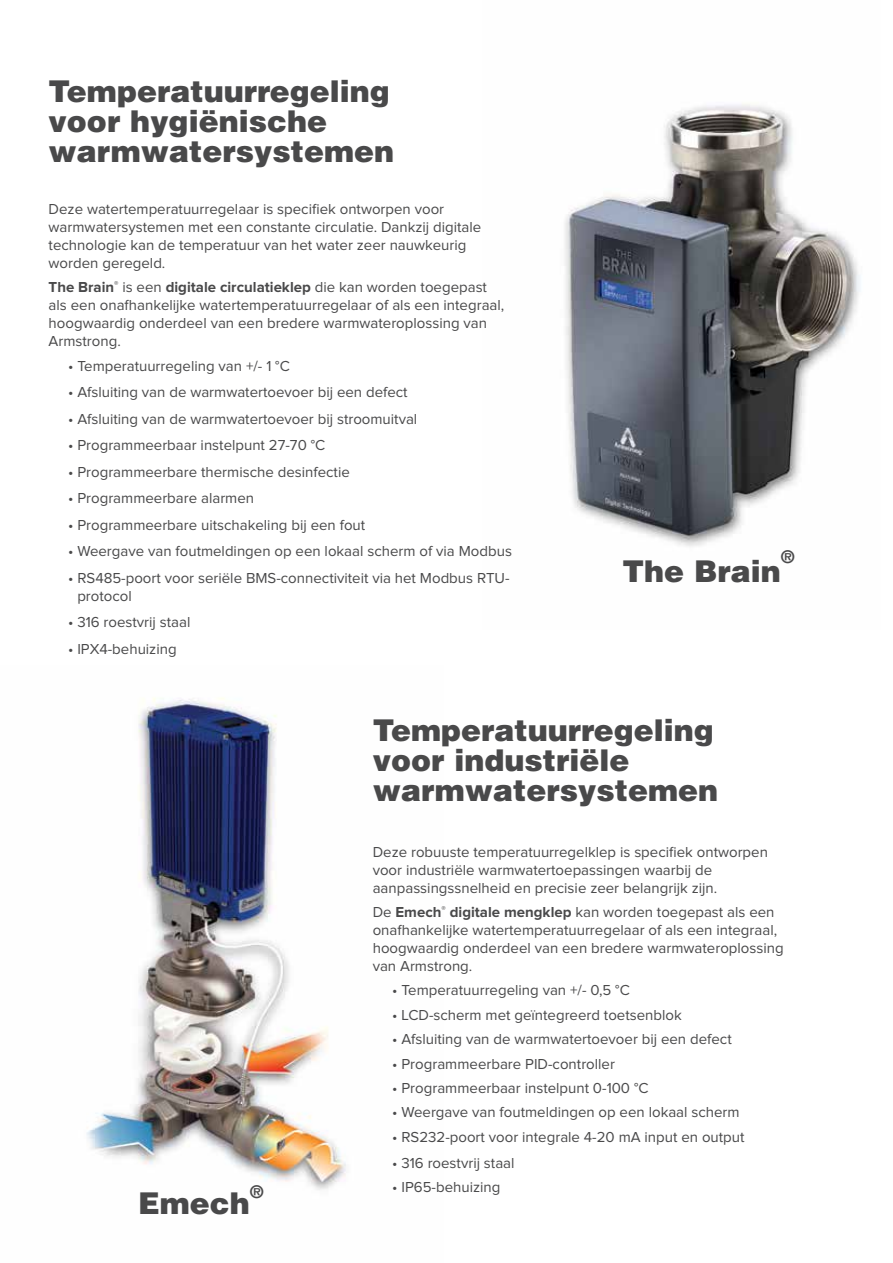
<style>
.page{position:relative;width:893px;height:1263px;background:#fff}
.page>*{position:absolute;margin:0;border:0;box-sizing:border-box;transform-origin:0 0}
.t1{font:900 30px/30px "Helvetica";color:#49494a}
.t2{font:900 17.55px "Helvetica";color:#49494a}
.t3{font:15px/18px "Proxima Nova";color:#49494a}
.s1{font-weight:700}
</style>
<div class="page">
<hr style="left:892px;top:0;width:1px;height:1263px;background:#343433">
<img style="left:86px;top:698px;width:260px;height:492px">
<img style="left:565px;top:104px;width:295px;height:443px">
<h1 class="t1" style="left:49px;top:76px;width:347px">Temperatuurregeling voor hygiënische warmwatersystemen</h1>
<p class="t3" style="left:49px;top:201px;width:434px">Deze watertemperatuurregelaar is specifiek ontworpen voor warmwatersystemen met een constante circulatie. Dankzij digitale technologie kan de temperatuur van het water zeer nauwkeurig worden geregeld.</p>
<p class="t3" style="left:49px;top:279px;width:457px"><span class="s1">The Brain</span><sup>®</sup> is een <span class="s1">digitale circulatieklep</span> die kan worden toegepast als een onafhankelijke watertemperatuurregelaar of als een integraal, hoogwaardig onderdeel van een bredere warmwateroplossing van Armstrong.</p>
<p class="t3" style="left:68px;top:357px;width:223px">• Temperatuurregeling van +/- 1 °C</p>
<p class="t3" style="left:68px;top:384px;width:341px">• Afsluiting van de warmwatertoevoer bij een defect</p>
<p class="t3" style="left:68px;top:410px;width:351px">• Afsluiting van de warmwatertoevoer bij stroomuitval</p>
<p class="t3" style="left:68px;top:437px;width:259px">• Programmeerbaar instelpunt 27-70 °C</p>
<p class="t3" style="left:68px;top:463px;width:283px">• Programmeerbare thermische desinfectie</p>
<p class="t3" style="left:68px;top:490px;width:187px">• Programmeerbare alarmen</p>
<p class="t3" style="left:68px;top:516px;width:299px">• Programmeerbare uitschakeling bij een fout</p>
<p class="t3" style="left:68px;top:543px;width:445px">• Weergave van foutmeldingen op een lokaal scherm of via Modbus</p>
<p class="t3" style="left:77px;top:569px;width:434px;text-indent:-9px">• RS485-poort voor seriële BMS-connectiviteit via het Modbus RTU&shy;protocol</p>
<p class="t3" style="left:68px;top:614px;width:124px">• 316 roestvrij staal</p>
<p class="t3" style="left:68px;top:640px;width:110px">• IPX4-behuizing</p>
<p class="t2" style="left:781px;top:546px;width:15px">®</p>
<h1 class="t1" style="left:622px;top:556px;width:160px">The Brain</h1>
<p class="t2" style="left:250px;top:1180px;width:15px">®</p>
<h1 class="t1" style="left:138px;top:1188px;width:113px">Emech</h1>
<h1 class="t1" style="left:373px;top:714px;width:347px">Temperatuurregeling voor industriële warmwatersystemen</h1>
<p class="t3" style="left:373px;top:843px;width:397px">Deze robuuste temperatuurregelklep is specifiek ontworpen voor industriële warmwatertoepassingen waarbij de aanpassingssnelheid en precisie zeer belangrijk zijn.</p>
<p class="t3" style="left:373px;top:904px;width:412px">De <span class="s1">Emech</span><sup>®</sup> <span class="s1">digitale mengklep</span> kan worden toegepast als een onafhankelijke watertemperatuurregelaar of als een integraal, hoogwaardig onderdeel van een bredere warmwateroplossing van Armstrong.</p>
<p class="t3" style="left:392px;top:982px;width:239px">• Temperatuurregeling van +/- 0,5 °C</p>
<p class="t3" style="left:392px;top:1006px;width:291px">• LCD-scherm met geïntegreerd toetsenblok</p>
<p class="t3" style="left:392px;top:1031px;width:341px">• Afsluiting van de warmwatertoevoer bij een defect</p>
<p class="t3" style="left:392px;top:1055px;width:224px">• Programmeerbare PID-controller</p>
<p class="t3" style="left:392px;top:1079px;width:258px">• Programmeerbaar instelpunt 0-100 °C</p>
<p class="t3" style="left:392px;top:1104px;width:349px">• Weergave van foutmeldingen op een lokaal scherm</p>
<p class="t3" style="left:392px;top:1128px;width:354px">• RS232-poort voor integrale 4-20 mA input en output</p>
<p class="t3" style="left:392px;top:1154px;width:124px">• 316 roestvrij staal</p>
<p class="t3" style="left:392px;top:1179px;width:110px">• IP65-behuizing</p>
</div>
